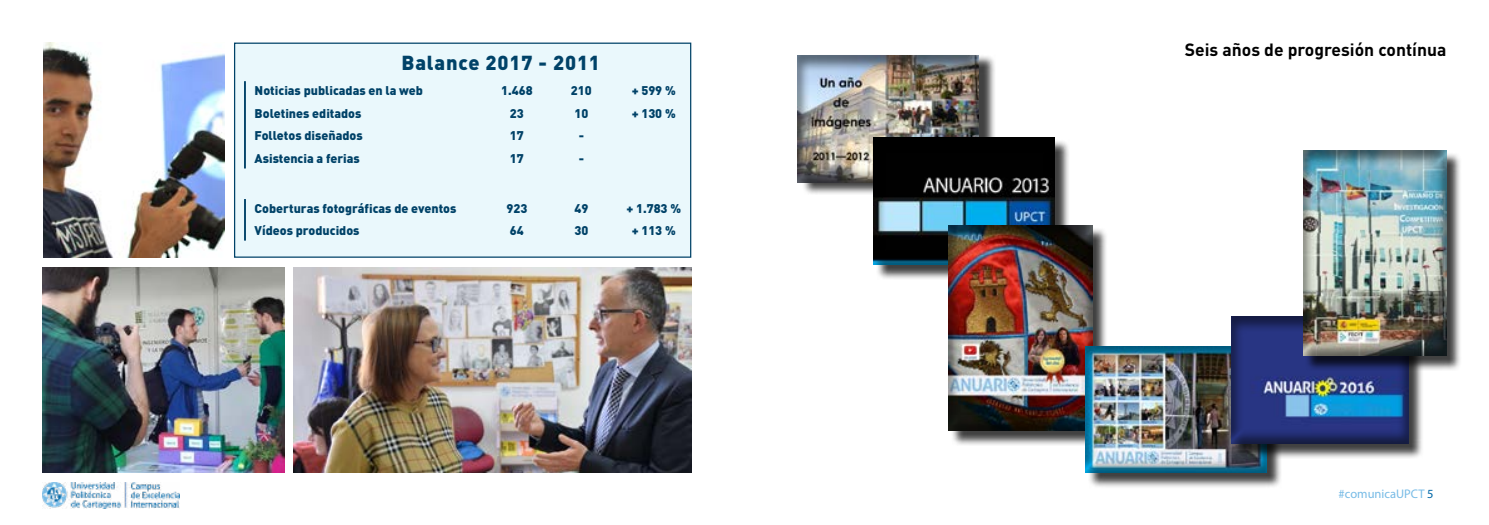
<style>
.page{position:relative;width:1489px;height:525px;background:#fff}
.page>*{position:absolute;margin:0;border:0;box-sizing:border-box;transform-origin:0 0}
.t1{font:900 20px "DIN Pro";letter-spacing:.04em;color:#004268}
.t2{font:700 17.5px "DIN Pro";color:#000}
.t3{font:900 12.5px/22.5px "DIN Pro";color:#004268}
.t4{font:12.5px "Myriad Pro";color:#77bbe6}
.s1{color:#0067a7}
</style>
<div class="page">
<img style="left:43px;top:482px;width:137px;height:26px">
<div style="left:234px;top:43px;width:457px;height:214px;background:#eaf8fc;border:1px solid #004268"></div>
<hr style="left:244px;top:81px;width:2px;height:87px;background:#004268">
<hr style="left:244px;top:199px;width:2px;height:41px;background:#004268">
<img style="left:43px;top:43px;width:181px;height:214px">
<img style="left:43px;top:267px;width:241px;height:205px">
<img style="left:293px;top:267px;width:398px;height:205px">
<div style="left:802px;top:55px;width:193px;height:140px;background:#000;opacity:.75"></div>
<div style="left:787px;top:47px;width:203px;height:137px;background:#000;opacity:.5"></div>
<div style="left:876px;top:139px;width:193px;height:140px;background:#000;opacity:.75"></div>
<div style="left:862px;top:130px;width:204px;height:136px;background:#000;opacity:.5"></div>
<div style="left:951px;top:227px;width:156px;height:219px;background:#000;opacity:.75"></div>
<div style="left:938px;top:217px;width:165px;height:215px;background:#000;opacity:.5"></div>
<div style="left:1087px;top:348px;width:194px;height:140px;background:#000;opacity:.75"></div>
<div style="left:1074px;top:337px;width:204px;height:137px;background:#000;opacity:.5"></div>
<div style="left:1233px;top:318px;width:191px;height:140px;background:#000;opacity:.75"></div>
<div style="left:1220px;top:308px;width:199px;height:136px;background:#000;opacity:.5"></div>
<div style="left:1305px;top:152px;width:156px;height:219px;background:#000;opacity:.75"></div>
<div style="left:1292px;top:142px;width:165px;height:215px;background:#000;opacity:.5"></div>
<h1 class="t1" style="left:401px;top:46px;width:200px">Balance 2017 - 2011</h1>
<p class="t3" style="left:254px;top:78px;width:170px">Noticias publicadas en la web<br>Boletines editados<br>Folletos diseñados<br>Asistencia a ferias</p>
<p class="t3" style="left:254px;top:195px;width:203px">Coberturas fotográficas de eventos<br>Vídeos producidos</p>
<p class="t3" style="left:501px;top:78px;width:33px;text-align:center">1.468<br>23<br>17<br>17</p>
<p class="t3" style="left:571px;top:78px;width:22px;text-align:center">210<br>10 -<br>-</p>
<p class="t3" style="left:631px;top:78px;width:46px">+ 599 % + 130 %</p>
<p class="t3" style="left:506px;top:195px;width:22px">923<br>64</p>
<p class="t3" style="left:574px;top:195px;width:15px">49<br>30</p>
<p class="t3" style="left:626px;top:195px;width:56px;text-align:center">+ 1.783 % + 113 %</p>
<h2 class="t2" style="left:1184px;top:35px;width:263px">Seis años de progresión contínua</h2>
<p class="t4" style="left:1338px;top:486px;width:97px">#comunicaUPCT <span class="s1">5</span></p>
</div>
